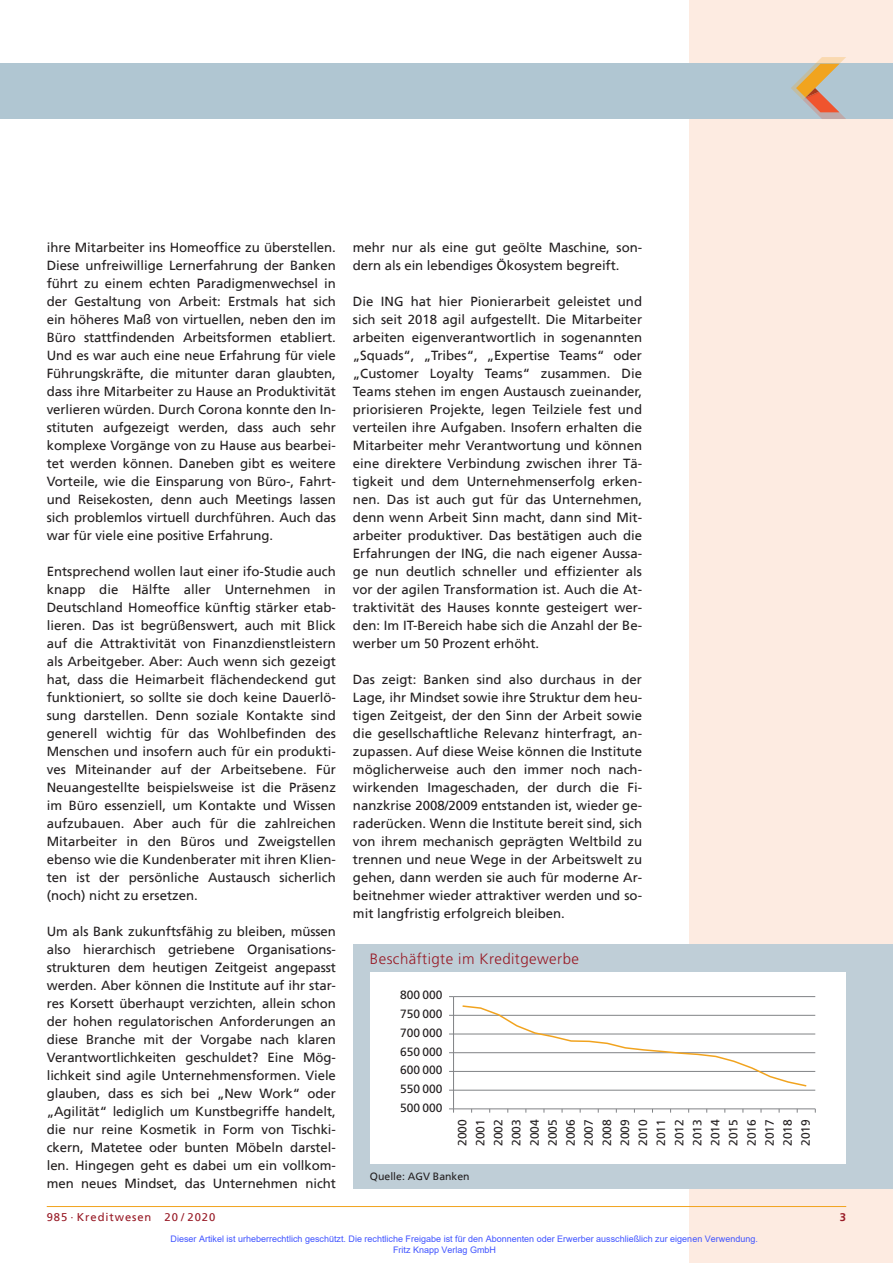
<style>
.page{position:relative;width:893px;height:1263px;background:#fff}
.page>*{position:absolute;margin:0;border:0;box-sizing:border-box;transform-origin:0 0}
.t1{font:300 15px "Frutiger";letter-spacing:.03em;color:#981a26}
.t2{font:13.2px/18px "Frutiger";letter-spacing:-.005em;color:#231f20;text-align:justify}
.t3{font:12px/18.1px "Frutiger";color:#231f20;text-align:justify}
.t4{font:11.25px "Frutiger";letter-spacing:.08em;color:#981a26}
.t5{font:700 11.25px "Frutiger";color:#981a26}
.t6{font:10.5px "Frutiger";color:#231f20}
.t7{font:9px/10.8px "Arial";color:#4054ff}
</style>
<div class="page">
<div style="left:689px;top:0;width:204px;height:1263px;background:#fdebe1"></div>
<div style="left:0;top:64px;width:893px;height:55px;background:#b0c6d2"></div>
<svg style="left:791px;top:57px;width:55px;height:62px"></svg>
<hr style="left:47px;top:1206px;width:799px;height:1px;background:#f1a31e">
<div style="left:353px;top:944px;width:540px;height:244px;background:#bfced7"></div>
<div style="left:370px;top:972px;width:475px;height:191px;background:#fff"></div>
<hr style="left:454px;top:996px;width:361px;height:1px;background:#808285">
<hr style="left:454px;top:1015px;width:361px;height:1px;background:#808285">
<hr style="left:454px;top:1033px;width:361px;height:1px;background:#808285">
<hr style="left:454px;top:1052px;width:361px;height:1px;background:#808285">
<hr style="left:454px;top:1071px;width:361px;height:1px;background:#808285">
<hr style="left:454px;top:1090px;width:361px;height:1px;background:#808285">
<hr style="left:453px;top:996px;width:1px;height:113px;background:#808285">
<hr style="left:454px;top:1108px;width:361px;height:1px;background:#808285">
<svg style="left:461px;top:1005px;width:347px;height:82px"></svg>
<p class="t2" style="left:47px;top:239px;width:291px">ihre Mitarbeiter ins Homeoffice zu überstellen.<br>Diese unfreiwillige Lernerfahrung der Banken führt zu einem echten Paradigmenwechsel in der Gestaltung von Arbeit: Erstmals hat sich ein höheres Maß von virtuellen, neben den im Büro stattfindenden Arbeitsformen etabliert.<br>Und es war auch eine neue Erfahrung für viele Führungskräfte, die mitunter daran glaubten, dass ihre Mitarbeiter zu Hause an Produktivität verlieren würden. Durch Corona konnte den In&shy;stituten aufgezeigt werden, dass auch sehr komplexe Vorgänge von zu Hause aus bearbei&shy;tet werden können. Daneben gibt es weitere Vorteile, wie die Einsparung von Büro-, Fahrt&shy;und Reisekosten, denn auch Meetings lassen sich problemlos virtuell durchführen. Auch das war für viele eine positive Erfahrung.</p>
<p class="t2" style="left:47px;top:563px;width:291px">Entsprechend wollen laut einer ifo-Studie auch knapp die Hälfte aller Unternehmen in Deutschland Homeoffice künftig stärker etab&shy;lieren. Das ist begrüßenswert, auch mit Blick auf die Attraktivität von Finanzdienstleistern als Arbeitgeber. Aber: Auch wenn sich gezeigt hat, dass die Heimarbeit flächendeckend gut funktioniert, so sollte sie doch keine Dauerlö&shy;sung darstellen. Denn soziale Kontakte sind generell wichtig für das Wohlbefinden des Menschen und insofern auch für ein produkti&shy;ves Miteinander auf der Arbeitsebene. Für Neuangestellte beispielsweise ist die Präsenz im Büro essenziell, um Kontakte und Wissen aufzubauen. Aber auch für die zahlreichen Mitarbeiter in den Büros und Zweigstellen ebenso wie die Kundenberater mit ihren Klien&shy;ten ist der persönliche Austausch sicherlich (noch) nicht zu ersetzen.</p>
<p class="t2" style="left:47px;top:923px;width:291px">Um als Bank zukunftsfähig zu bleiben, müssen also hierarchisch getriebene Organisations&shy;strukturen dem heutigen Zeitgeist angepasst werden. Aber können die Institute auf ihr star&shy;res Korsett überhaupt verzichten, allein schon der hohen regulatorischen Anforderungen an diese Branche mit der Vorgabe nach klaren Verantwortlichkeiten geschuldet? Eine Mög&shy;lichkeit sind agile Unternehmensformen. Viele glauben, dass es sich bei „New Work“ oder „Agilität“ lediglich um Kunstbegriffe handelt, die nur reine Kosmetik in Form von Tischki&shy;ckern, Matetee oder bunten Möbeln darstel&shy;len. Hingegen geht es dabei um ein vollkom&shy;men neues Mindset, das Unternehmen nicht</p>
<p class="t2" style="left:353px;top:239px;width:291px">mehr nur als eine gut geölte Maschine, son&shy;dern als ein lebendiges Ökosystem begreift.</p>
<p class="t2" style="left:353px;top:293px;width:291px">Die ING hat hier Pionierarbeit geleistet und sich seit 2018 agil aufgestellt. Die Mitarbeiter arbeiten eigenverantwortlich in sogenannten „Squads“, „Tribes“, „Expertise Teams“ oder „Customer Loyalty Teams“ zusammen. Die Teams stehen im engen Austausch zueinander, priorisieren Projekte, legen Teilziele fest und verteilen ihre Aufgaben. Insofern erhalten die Mitarbeiter mehr Verantwortung und können eine direktere Verbindung zwischen ihrer Tä&shy;tigkeit und dem Unternehmenserfolg erken&shy;nen. Das ist auch gut für das Unternehmen, denn wenn Arbeit Sinn macht, dann sind Mit&shy;arbeiter produktiver. Das bestätigen auch die Erfahrungen der ING, die nach eigener Aussa&shy;ge nun deutlich schneller und effizienter als vor der agilen Transformation ist. Auch die At&shy;traktivität des Hauses konnte gesteigert wer&shy;den: Im IT-Bereich habe sich die Anzahl der Be&shy;werber um 50 Prozent erhöht.</p>
<p class="t2" style="left:353px;top:671px;width:291px">Das zeigt: Banken sind also durchaus in der Lage, ihr Mindset sowie ihre Struktur dem heu&shy;tigen Zeitgeist, der den Sinn der Arbeit sowie die gesellschaftliche Relevanz hinterfragt, an&shy;zupassen. Auf diese Weise können die Institute möglicherweise auch den immer noch nach&shy;wirkenden Imageschaden, der durch die Fi&shy;nanzkrise 2008/2009 entstanden ist, wieder ge&shy;raderücken. Wenn die Institute bereit sind, sich von ihrem mechanisch geprägten Weltbild zu trennen und neue Wege in der Arbeitswelt zu gehen, dann werden sie auch für moderne Ar&shy;beitnehmer wieder attraktiver werden und so&shy;mit langfristig erfolgreich bleiben.</p>
<p class="t1" style="left:370px;top:950px;width:210px">Beschäftigte im Kreditgewerbe</p>
<p class="t3" style="left:400px;top:986px;width:44px">800 000</p>
<p class="t3" style="left:400px;top:1005px;width:44px">750 000</p>
<p class="t3" style="left:400px;top:1023px;width:44px">700 000</p>
<p class="t3" style="left:400px;top:1042px;width:44px">650 000</p>
<p class="t3" style="left:400px;top:1061px;width:44px">600 000</p>
<p class="t3" style="left:400px;top:1080px;width:44px">550 000</p>
<p class="t3" style="left:400px;top:1098px;width:44px">500 000</p>
<p class="t3" style="left:453px;top:1146px;width:28px;rotate:-90deg">2000<br>2001<br>2002<br>2003<br>2004<br>2005<br>2006<br>2007<br>2008<br>2009<br>2010<br>2011<br>2012<br>2013<br>2014<br>2015<br>2016<br>2017<br>2018<br>2019</p>
<p class="t6" style="left:370px;top:1171px;width:101px">Quelle: AGV Banken</p>
<p class="t4" style="left:47px;top:1211px;width:170px">985 · Kreditwesen 20 / 2020</p>
<p class="t5" style="left:840px;top:1211px;width:8px">3</p>
<p class="t7" style="left:393px;top:1233px;width:366px;text-indent:-223px">Dieser Artikel ist urheberrechtlich geschützt. Die rechtliche Freigabe ist für den Abonnenten oder Erwerber ausschließlich zur eigenen Verwendung.<br>Fritz Knapp Verlag GmbH</p>
</div>
